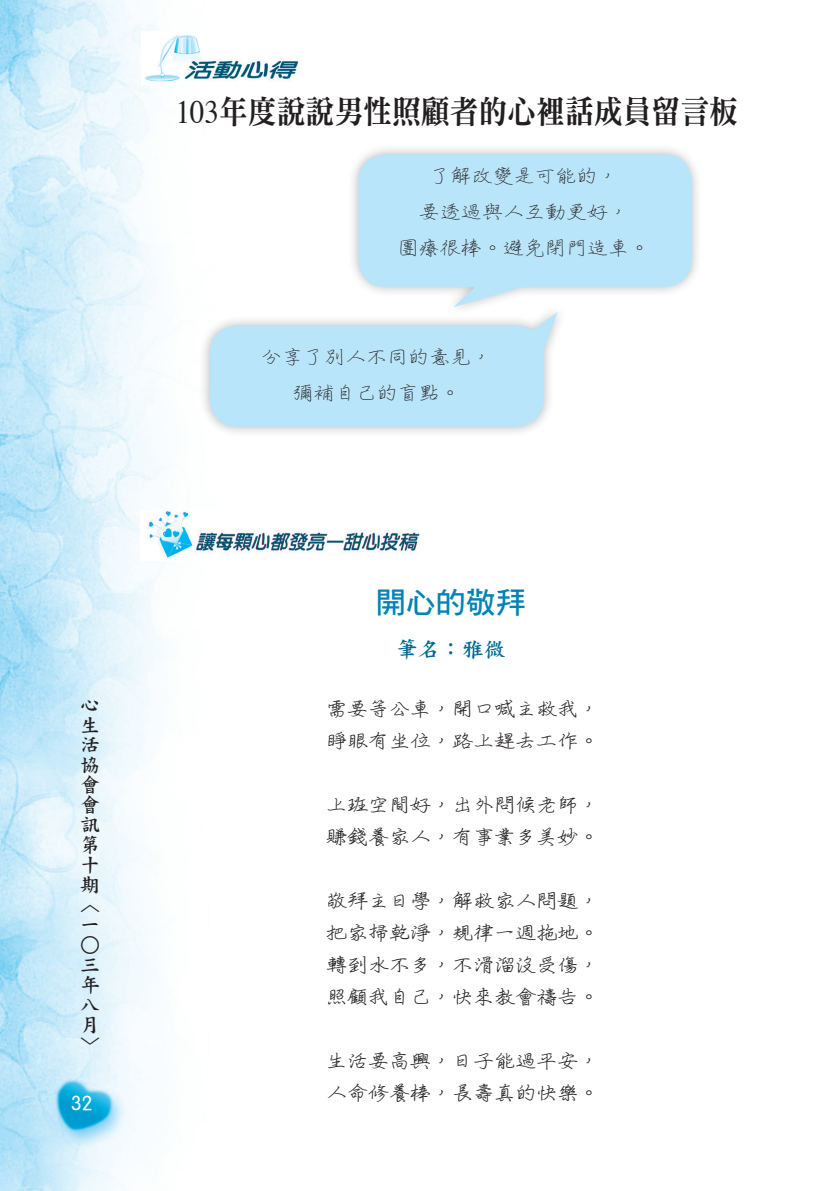
<style>
.page{position:relative;width:840px;height:1191px;background:#fff}
.page>*{position:absolute;margin:0;border:0;box-sizing:border-box;transform-origin:0 0}
.標題{font:32.4px "DF Ming Std W9";color:#231f20;scale:.89 1}
.中標{font:30px "DF Hei Std W7";color:#0083b6}
.作者{font:22px "DF Kai Shu Std W7";color:#006991}
.t1{font:20px/20px "DF Kai Shu Std W7";color:#231f20;text-align:justify}
.t2{font:20px "Vag";color:#fff}
.內文{font:500 18.8px "AR Pen Xing Kai B5";color:#231f20;scale:1.11 1}
.內文-2{font:300 18.8px/36px "AR Pen Xing Kai B5";color:#231f20;text-align:center;scale:1.11 1}
.s1{font-family:"Times"}
</style>
<div class="page">
<img style="left:0;top:0;width:168px;height:1191px">
<div style="left:198px;top:303px;width:368px;height:135px;background:#231f20;opacity:.3"></div>
<svg style="left:209px;top:312px;width:348px;height:115px;background:#c0e6f8"></svg>
<div style="left:346px;top:143px;width:356px;height:174px;background:#231f20;opacity:.3"></div>
<svg style="left:357px;top:154px;width:334px;height:153px;background:#c1e7f9"></svg>
<img style="left:142px;top:31px;width:157px;height:53px">
<img style="left:140px;top:511px;width:280px;height:49px">
<p class="t1" style="left:80px;top:694px;width:21px">心生活協會會訊第十期〈一</p>
<p class="t1" style="left:100px;top:934px;width:21px;rotate:90deg">○</p>
<p class="t1" style="left:80px;top:954px;width:21px;text-align:left">三年八月〉</p>
<p class="t2" style="left:71px;top:1090px;width:23px">32</p>
<p class="標題" style="left:176px;top:94px;width:633px"><span class="s1">103</span>年度說說男性照顧者的心裡話成員留言板</p>
<p class="內文-2" style="left:429px;top:158px;width:172px">了解改變是可能的，</p>
<p class="內文-2" style="left:397px;top:194px;width:229px">要透過與人互動更好，<br>團療很棒。避免閉門造車。</p>
<p class="內文-2" style="left:261px;top:338px;width:210px">分享了別人不同的意見，</p>
<p class="內文-2" style="left:292px;top:374px;width:153px">彌補自己的盲點。</p>
<p class="中標" style="left:375px;top:586px;width:152px">開心的敬拜</p>
<p class="作者" style="left:395px;top:637px;width:111px">筆名：雅微</p>
<p class="內文" style="left:326px;top:699px;width:247px">需要等公車，開口喊主救我，</p>
<p class="內文" style="left:326px;top:731px;width:247px">睜眼有坐位，路上趕去工作。</p>
<p class="內文" style="left:326px;top:795px;width:247px">上班空間好，出外問候老師，</p>
<p class="內文" style="left:326px;top:827px;width:247px">賺錢養家人，有事業多美妙。</p>
<p class="內文" style="left:326px;top:891px;width:247px">敬拜主日學，解救家人問題，</p>
<p class="內文" style="left:326px;top:923px;width:247px">把家掃乾淨，規律一週拖地。</p>
<p class="內文" style="left:326px;top:955px;width:247px">轉到水不多，不滑溜沒受傷，</p>
<p class="內文" style="left:326px;top:987px;width:247px">照顧我自己，快來教會禱告。</p>
<p class="內文" style="left:326px;top:1051px;width:247px">生活要高興，日子能過平安，</p>
<p class="內文" style="left:326px;top:1083px;width:247px">人命修養棒，長壽真的快樂。</p>
</div>
